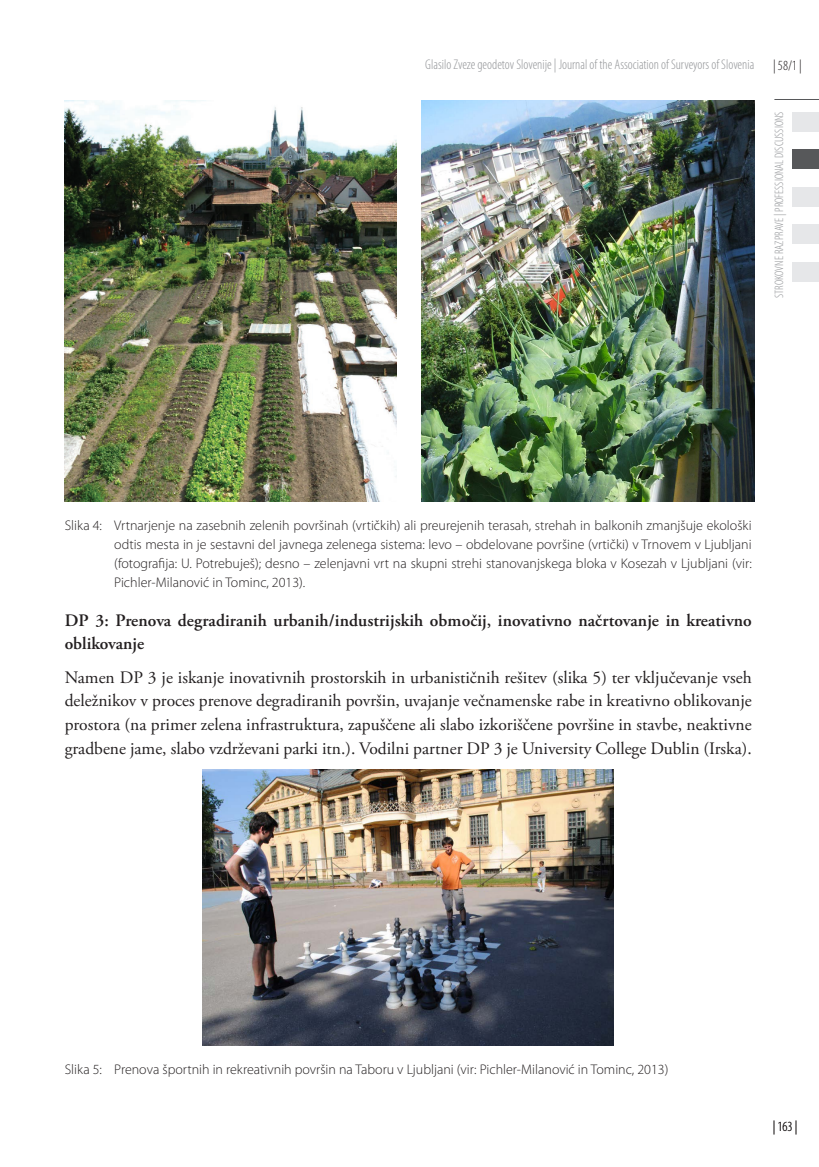
<style>
.page{position:relative;width:819px;height:1167px;background:#fff}
.page>*{position:absolute;margin:0;border:0;box-sizing:border-box;transform-origin:0 0}
.GLAVNI_TEKST{font:17.5px/23.6px "Adobe Garamond Pro";color:#231f20;text-align:justify}
.GLAVNI_TEKST-2{font:600 17.5px/23.6px "Adobe Garamond Pro";letter-spacing:.005em;color:#231f20}
.PODPIS_SLIKA{font:300 14px/18.9px "Myriad Pro";color:#231f20;text-align:justify}
.t1{font:300 condensed 14px "Myriad Pro";color:#939598}
.t2{font:300 condensed 14px "Myriad Pro";color:#231f20}
.t3{font:300 condensed 12.25px "Myriad Pro";color:#939598}
</style>
<div class="page">
<hr style="left:774px;top:99px;width:45px;height:1px;background:#57585a">
<div style="left:792px;top:187px;width:27px;height:19px;background:#e6e7e9"></div>
<div style="left:792px;top:224px;width:27px;height:20px;background:#e6e7e9"></div>
<div style="left:792px;top:262px;width:27px;height:19px;background:#e6e7e9"></div>
<div style="left:792px;top:112px;width:27px;height:19px;background:#e6e7e9"></div>
<div style="left:792px;top:149px;width:27px;height:20px;background:#57585a"></div>
<img style="left:65px;top:100px;width:331px;height:401px">
<img style="left:203px;top:769px;width:411px;height:275px">
<img style="left:422px;top:100px;width:332px;height:401px">
<p class="t1" style="left:425px;top:56px;width:331px">Glasilo Zveze geodetov Slovenije | Journal of the Association of Surveyors of Slovenia</p>
<p class="t2" style="left:773px;top:57px;width:30px">| 58/1 |</p>
<p class="t3" style="left:772px;top:298px;width:187px;rotate:-90deg">STROKOVNE RAZPRAVE | PROFESSIONAL DISCUSSIONS</p>
<p class="PODPIS_SLIKA" style="left:114px;top:516px;width:639px;text-indent:-50px">Slika 4: Vrtnarjenje na zasebnih zelenih površinah (vrtičkih) ali preurejenih terasah, strehah in balkonih zmanjšuje ekološki odtis mesta in je sestavni del javnega zelenega sistema: levo – obdelovane površine (vrtički) v Trnovem v Ljubljani (fotografija: U. Potrebuješ); desno – zelenjavni vrt na skupni strehi stanovanjskega bloka v Kosezah v Ljubljani (vir:<br>Pichler-Milanović in Tominc, 2013).</p>
<p class="GLAVNI_TEKST-2" style="left:65px;top:608px;width:688px">DP 3: Prenova degradiranih urbanih/industrijskih območij, inovativno načrtovanje in kreativno oblikovanje</p>
<p class="GLAVNI_TEKST" style="left:65px;top:666px;width:689px">Namen DP 3 je iskanje inovativnih prostorskih in urbanističnih rešitev (slika 5) ter vključevanje vseh deležnikov v proces prenove degradiranih površin, uvajanje večnamenske rabe in kreativno oblikovanje prostora (na primer zelena infrastruktura, zapuščene ali slabo izkoriščene površine in stavbe, neaktivne gradbene jame, slabo vzdrževani parki itn.). Vodilni partner DP 3 je University College Dublin (Irska).</p>
<p class="PODPIS_SLIKA" style="left:65px;top:1059px;width:605px">Slika 5: Prenova športnih in rekreativnih površin na Taboru v Ljubljani (vir: Pichler-Milanović in Tominc, 2013)</p>
<p class="t2" style="left:773px;top:1118px;width:26px">| 163 |</p>
</div>
